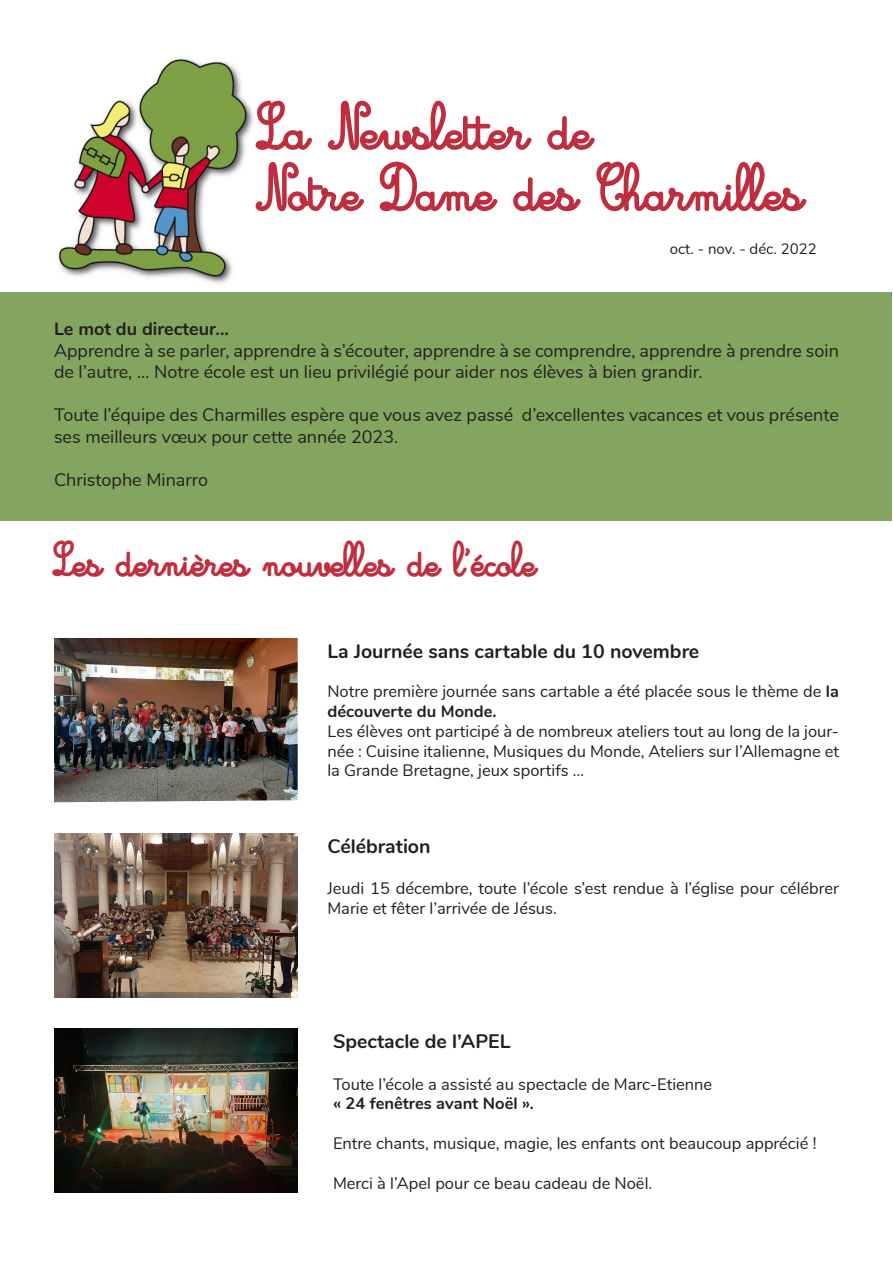
<style>
.page{position:relative;width:893px;height:1263px;background:#fff}
.page>*{position:absolute;margin:0;border:0;box-sizing:border-box;transform-origin:0 0}
.t1{font:51px "Cursivestandardbold";color:#bf2e3f}
.t2{font:37.5px "Cursivestandardbold";color:#bf2f3f}
.t3{font:700 19.5px "Nunito";color:#231f20}
.t4{font:18px/21.6px "Nunito";color:#231f20}
.t5{font:700 18px "Nunito";color:#231f20}
.t6{font:16.5px/19.8px "Nunito";color:#231f20}
.t7{font:700 16.5px "Nunito";color:#231f20}
.t8{font:15px "Nunito";color:#231f20}
.s1{font-weight:700}
</style>
<div class="page">
<img style="left:57px;top:58px;width:197px;height:226px">
<div style="left:1px;top:292px;width:891px;height:229px;background:#84a55f"></div>
<img style="left:54px;top:638px;width:244px;height:164px">
<img style="left:54px;top:833px;width:244px;height:164px">
<img style="left:54px;top:1028px;width:244px;height:165px">
<p class="t1" style="left:258px;top:100px;width:336px">La Newsletter de</p>
<p class="t1" style="left:258px;top:162px;width:548px">Notre Dame des Charmilles</p>
<p class="t8" style="left:670px;top:238px;width:149px">oct. - nov. - déc. 2022</p>
<p class="t5" style="left:54px;top:315px;width:177px">Le mot du directeur...</p>
<p class="t4" style="left:54px;top:339px;width:786px">Apprendre à se parler, apprendre à s’écouter, apprendre à se comprendre, apprendre à prendre soin de l’autre, … Notre école est un lieu privilégié pour aider nos élèves à bien grandir.</p>
<p class="t4" style="left:54px;top:403px;width:786px">Toute l’équipe des Charmilles espère que vous avez passé d’excellentes vacances et vous présente ses meilleurs vœux pour cette année 2023.</p>
<p class="t4" style="left:54px;top:468px;width:156px">Christophe Minarro</p>
<p class="t2" style="left:54px;top:540px;width:484px">Les dernières nouvelles de l’école</p>
<p class="t3" style="left:327px;top:636px;width:373px">La Journée sans cartable du 10 novembre</p>
<p class="t6" style="left:327px;top:681px;width:513px">Notre première journée sans cartable a été placée sous le thème de <span class="s1">la découverte du Monde.</span></p>
<p class="t6" style="left:327px;top:720px;width:513px;text-align:justify">Les élèves ont participé à de nombreux ateliers tout au long de la jour&shy;née : Cuisine italienne, Musiques du Monde, Ateliers sur l’Allemagne et la Grande Bretagne, jeux sportifs …</p>
<p class="t3" style="left:327px;top:832px;width:105px">Célébration</p>
<p class="t6" style="left:327px;top:878px;width:513px">Jeudi 15 décembre, toute l’école s’est rendue à l’église pour célébrer<br>Marie et fêter l’arrivée de Jésus.</p>
<p class="t3" style="left:333px;top:1027px;width:179px">Spectacle de l’APEL</p>
<p class="t6" style="left:333px;top:1073px;width:381px">Toute l’école a assisté au spectacle de Marc-Etienne</p>
<p class="t7" style="left:333px;top:1091px;width:202px">« 24 fenêtres avant Noël ».</p>
<p class="t6" style="left:333px;top:1132px;width:485px">Entre chants, musique, magie, les enfants ont beaucoup apprécié !</p>
<p class="t6" style="left:333px;top:1172px;width:321px">Merci à l’Apel pour ce beau cadeau de Noël.</p>
</div>
